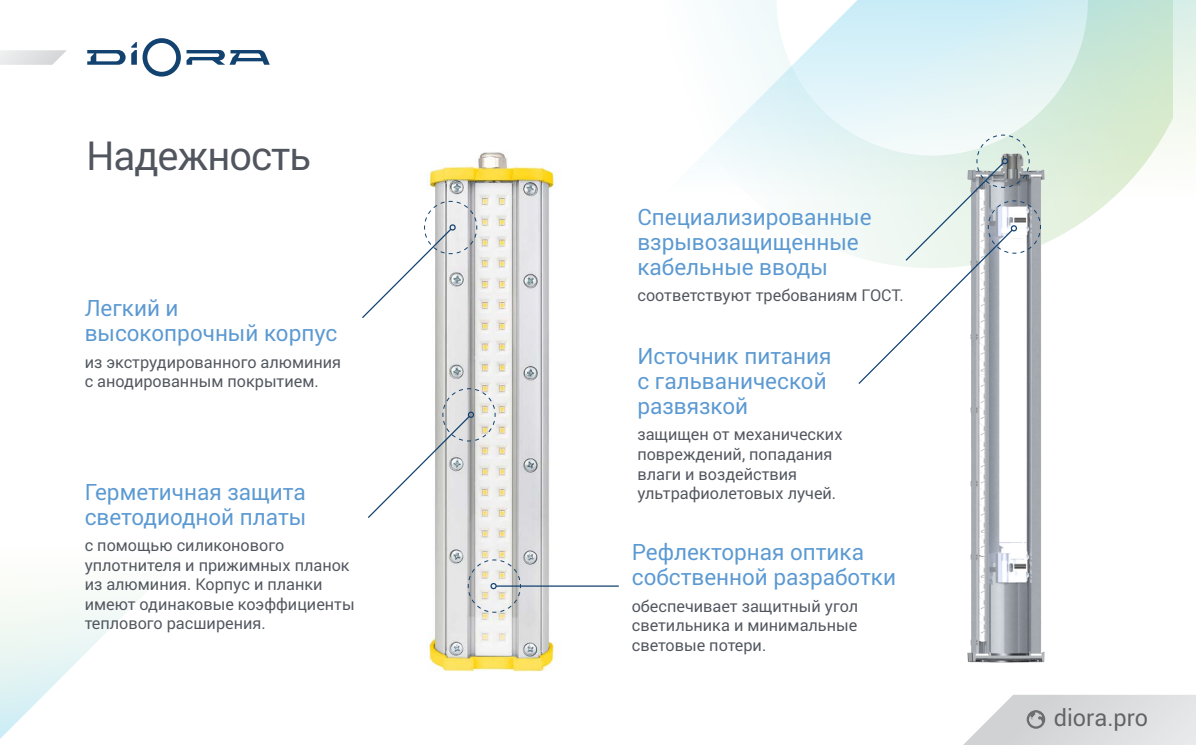
<style>
.page{position:relative;width:1196px;height:745px;background:#fff}
.page>*{position:absolute;margin:0;border:0;box-sizing:border-box;transform-origin:0 0}
.t1{font:40px "Roboto";letter-spacing:-.025em;color:#51565e}
.t2{font:23.5px "Roboto";color:#636366}
.t3{font:22.5px/25px "Roboto";color:#5b99d2}
.t4{font:16.25px/19.5px "Roboto";color:#51565e}
</style>
<div class="page">
<svg style="left:964px;top:695px;width:232px;height:49px;background:#dcddde"></svg>
<svg style="left:143px;top:38px;width:38px;height:38px"></svg>
<svg style="left:87px;top:42px;width:50px;height:23px"></svg>
<svg style="left:187px;top:50px;width:83px;height:15px"></svg>
<svg style="left:0;top:50px;width:67px;height:15px"></svg>
<svg style="left:815px;top:198px;width:298px;height:59px"></svg>
<svg style="left:699px;top:0;width:497px;height:198px"></svg>
<svg style="left:0;top:600px;width:138px;height:139px"></svg>
<img style="left:970px;top:148px;width:84px;height:473px">
<img style="left:967px;top:621px;width:78px;height:42px">
<img style="left:427px;top:152px;width:164px;height:520px">
<hr style="left:496px;top:585px;width:123px;height:1px;background:#124270">
<svg style="left:362px;top:200px;width:116px;height:119px"></svg>
<svg style="left:467px;top:558px;width:54px;height:54px"></svg>
<svg style="left:368px;top:387px;width:128px;height:132px"></svg>
<svg style="left:857px;top:134px;width:184px;height:251px"></svg>
<h1 class="t1" style="left:86px;top:128px;width:227px">Надежность</h1>
<h3 class="t3" style="left:85px;top:294px;width:254px">Легкий и высокопрочный корпус</h3>
<p class="t4" style="left:85px;top:351px;width:258px">из экструдированного алюминия с анодированным покрытием.</p>
<h3 class="t3" style="left:85px;top:478px;width:223px">Герметичная защита светодиодной платы</h3>
<p class="t4" style="left:85px;top:535px;width:271px">с помощью силиконового уплотнителя и прижимных планок из алюминия. Корпус и планки имеют одинаковые коэффициенты теплового расширения.</p>
<h3 class="t3" style="left:637px;top:203px;width:236px">Специализированные взрывозащищенные кабельные вводы</h3>
<p class="t4" style="left:637px;top:285px;width:268px">соответствуют требованиям ГОСТ.</p>
<h3 class="t3" style="left:637px;top:342px;width:196px">Источник питания с гальванической развязкой</h3>
<p class="t4" style="left:637px;top:424px;width:207px">защищен от механических повреждений, попадания влаги и воздействия ультрафиолетовых лучей.</p>
<h3 class="t3" style="left:632px;top:538px;width:266px">Рефлекторная оптика собственной разработки</h3>
<p class="t4" style="left:632px;top:595px;width:228px;text-align:justify">обеспечивает защитный угол светильника и минимальные световые потери.</p>
<h2 class="t2" style="left:1054px;top:700px;width:96px">diora.pro</h2>
</div>
